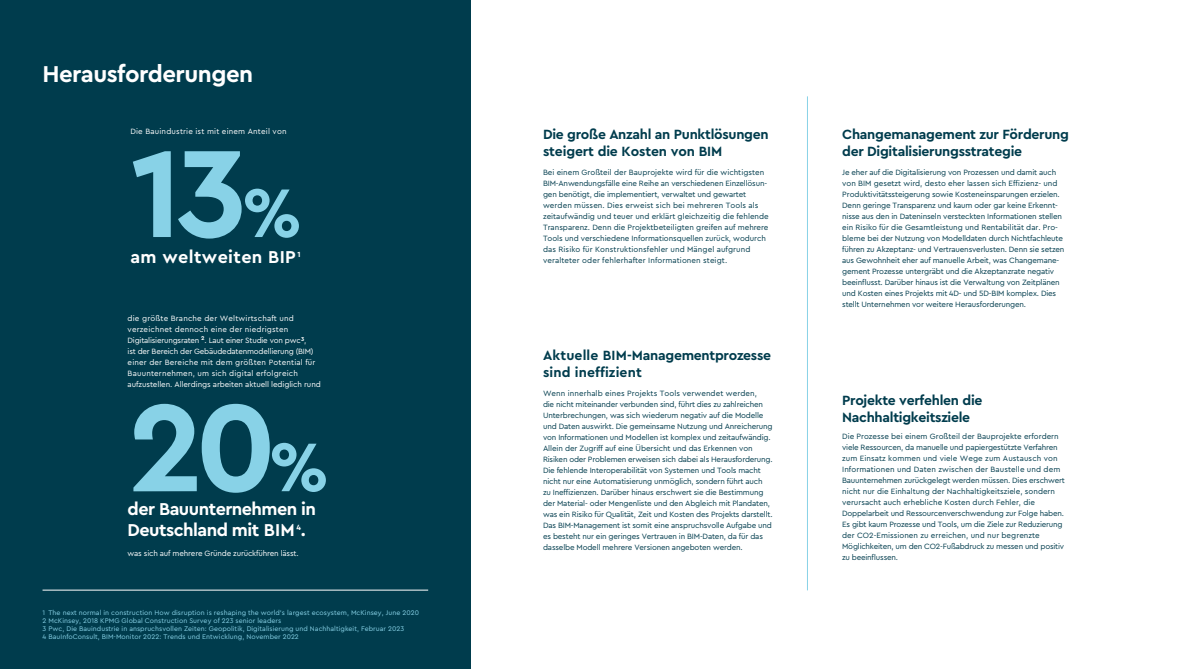
<style>
.page{position:relative;width:1191px;height:669px;background:#fff}
.page>*{position:absolute;margin:0;border:0;box-sizing:border-box;transform-origin:0 0}
.t1{font:700 130px "Cera Pro";color:#88d2e7}
.t2{font:700 72px "Cera Pro";color:#88d2e7}
.t3{font:700 24px "Cera Pro";letter-spacing:-.02em;color:#fff}
.Highlight_paragraph{font:700 18px "Cera Pro";letter-spacing:-.03em;color:#fff}
.Body_copy{font:700 18px "Cera Pro";letter-spacing:.02em;color:#fff}
.Intro_paragraph{font:700 14px/17px "Cera Pro";letter-spacing:-.02em;color:#003c4d}
.Intro_paragraph-2{font:700 14px/17px "Cera Pro";letter-spacing:.01em;color:#003c4d}
.body_copy{font:8px/11px "Cera Pro";letter-spacing:-.02em;color:#003c4d}
.Intro_paragraph-3{font:8px/11px "Cera Pro";color:#003c4d}
.body_copy-2{font:8px/11px "Cera Pro";color:#003c4d}
.t4{font:8px/11px "Cera Pro";letter-spacing:.02em;color:#fff}
.t5{font:8px "Cera Pro";letter-spacing:-.02em;color:#fff}
.Body_copy-2{font:700 7.9px "Cera Pro";color:#fff}
.Highlight_paragraph-2{font:700 7.9px "Cera Pro";color:#fff}
.body_copy-3{font:7px/8px "Cera Pro";letter-spacing:.005em;color:#88d2e7}
</style>
<div class="page">
<div style="left:0;top:0;width:471px;height:669px;background:#003c4d"></div>
<hr style="left:43px;top:590px;width:385px;height:1px;background:#fff">
<hr style="left:807px;top:96px;width:1px;height:494px;background:#88d2e7">
<p class="t3" style="left:43px;top:58px;width:212px">Herausforderungen</p>
<p class="t4" style="left:130px;top:125px;width:158px">Die Bauindustrie ist mit einem Anteil von</p>
<p class="t1" style="left:130px;top:107px;width:119px">13</p>
<p class="Body_copy" style="left:130px;top:245px;width:167px">am weltweiten BIP</p>
<p class="t2" style="left:241px;top:165px;width:63px">%</p>
<p class="Body_copy-2" style="left:297px;top:249px;width:5px">1</p>
<p class="t4" style="left:128px;top:313px;width:195px">die größte Branche der Weltwirtschaft und verzeichnet dennoch eine der niedrigsten Digitalisierungsraten <sup>2</sup>. Laut einer Studie von pwc<sup>3</sup>,<br>ist der Bereich der Gebäudedatenmodellierung (BIM) einer der Bereiche mit dem größten Potential für Bauunternehmen, um sich digital erfolgreich aufzustellen. Allerdings arbeiten aktuell lediglich rund</p>
<p class="t1" style="left:128px;top:361px;width:151px">20</p>
<p class="Highlight_paragraph" style="left:128px;top:497px;width:190px">der Bauunternehmen in</p>
<p class="t2" style="left:268px;top:419px;width:63px">%</p>
<p class="Highlight_paragraph" style="left:128px;top:518px;width:180px">Deutschland mit BIM .</p>
<p class="Highlight_paragraph-2" style="left:296px;top:522px;width:6px">4</p>
<p class="t5" style="left:128px;top:548px;width:173px">was sich auf mehrere Gründe zurückführen lässt.</p>
<p class="body_copy-3" style="left:43px;top:608px;width:378px">1 The next normal in construction How disruption is reshaping the world’s largest ecosystem, McKinsey, June 2020<br>2 McKinsey, 2018 KPMG Global Construction Survey of 223 senior leaders<br>3 Pwc, Die Bauindustrie in anspruchsvollen Zeiten: Geopolitik, Digitalisierung und Nachhaltigkeit, Februar 2023<br>4 BauInfoConsult, BIM-Monitor 2022: Trends und Entwicklung, November 2022</p>
<p class="Intro_paragraph" style="left:543px;top:125px;width:227px">Die große Anzahl an Punktlösungen steigert die Kosten von BIM</p>
<p class="body_copy-2" style="left:543px;top:167px;width:227px">Bei einem Großteil der Bauprojekte wird für die wichtigsten BIM-Anwendungsfälle eine Reihe an verschiedenen Einzellösun&shy;gen benötigt, die implementiert, verwaltet und gewartet werden müssen. Dies erweist sich bei mehreren Tools als zeitaufwändig und teuer und erklärt gleichzeitig die fehlende Transparenz. Denn die Projektbeteiligten greifen auf mehrere Tools und verschiedene Informationsquellen zurück, wodurch das Risiko für Konstruktionsfehler und Mängel aufgrund veralteter oder fehlerhafter Informationen steigt.</p>
<p class="Intro_paragraph-2" style="left:543px;top:346px;width:230px">Aktuelle BIM-Managementprozesse sind ineffizient</p>
<p class="body_copy" style="left:543px;top:388px;width:231px">Wenn innerhalb eines Projekts Tools verwendet werden,<br>die nicht miteinander verbunden sind, führt dies zu zahlreichen Unterbrechungen, was sich wiederum negativ auf die Modelle und Daten auswirkt. Die gemeinsame Nutzung und Anreicherung von Informationen und Modellen ist komplex und zeitaufwändig.<br>Allein der Zugriff auf eine Übersicht und das Erkennen von Risiken oder Problemen erweisen sich dabei als Herausforderung.<br>Die fehlende Interoperabilität von Systemen und Tools macht nicht nur eine Automatisierung unmöglich, sondern führt auch<br>zu Ineffizienzen. Darüber hinaus erschwert sie die Bestimmung der Material- oder Mengenliste und den Abgleich mit Plandaten, was ein Risiko für Qualität, Zeit und Kosten des Projekts darstellt.<br>Das BIM-Management ist somit eine anspruchsvolle Aufgabe und es besteht nur ein geringes Vertrauen in BIM-Daten, da für das dasselbe Modell mehrere Versionen angeboten werden.</p>
<p class="Intro_paragraph" style="left:842px;top:125px;width:228px">Changemanagement zur Förderung der Digitalisierungsstrategie</p>
<p class="body_copy" style="left:842px;top:167px;width:224px">Je eher auf die Digitalisierung von Prozessen und damit auch von BIM gesetzt wird, desto eher lassen sich Effizienz- und Produktivitätssteigerung sowie Kosteneinsparungen erzielen.<br>Denn geringe Transparenz und kaum oder gar keine Erkennt&shy;nisse aus den in Dateninseln versteckten Informationen stellen ein Risiko für die Gesamtleistung und Rentabilität dar. Pro&shy;bleme bei der Nutzung von Modelldaten durch Nichtfachleute führen zu Akzeptanz- und Vertrauensverlusten. Denn sie setzen aus Gewohnheit eher auf manuelle Arbeit, was Changemane&shy;gement Prozesse untergräbt und die Akzeptanzrate negativ beeinflusst. Darüber hinaus ist die Verwaltung von Zeitplänen und Kosten eines Projekts mit 4D- und 5D-BIM komplex. Dies stellt Unternehmen vor weitere Herausforderungen.</p>
<p class="Intro_paragraph" style="left:842px;top:391px;width:142px">Projekte verfehlen die<br>Nachhaltigkeitsziele</p>
<p class="Intro_paragraph-3" style="left:842px;top:430px;width:224px">Die Prozesse bei einem Großteil der Bauprojekte erfordern viele Ressourcen, da manuelle und papiergestützte Verfahren zum Einsatz kommen und viele Wege zum Austausch von Informationen und Daten zwischen der Baustelle und dem Bauunternehmen zurückgelegt werden müssen. Dies erschwert nicht nur die Einhaltung der Nachhaltigkeitsziele, sondern verursacht auch erhebliche Kosten durch Fehler, die Doppelarbeit und Ressourcenverschwendung zur Folge haben.<br>Es gibt kaum Prozesse und Tools, um die Ziele zur Reduzierung der CO2-Emissionen zu erreichen, und nur begrenzte Möglichkeiten, um den CO2-Fußabdruck zu messen und positiv zu beeinflussen.</p>
</div>
